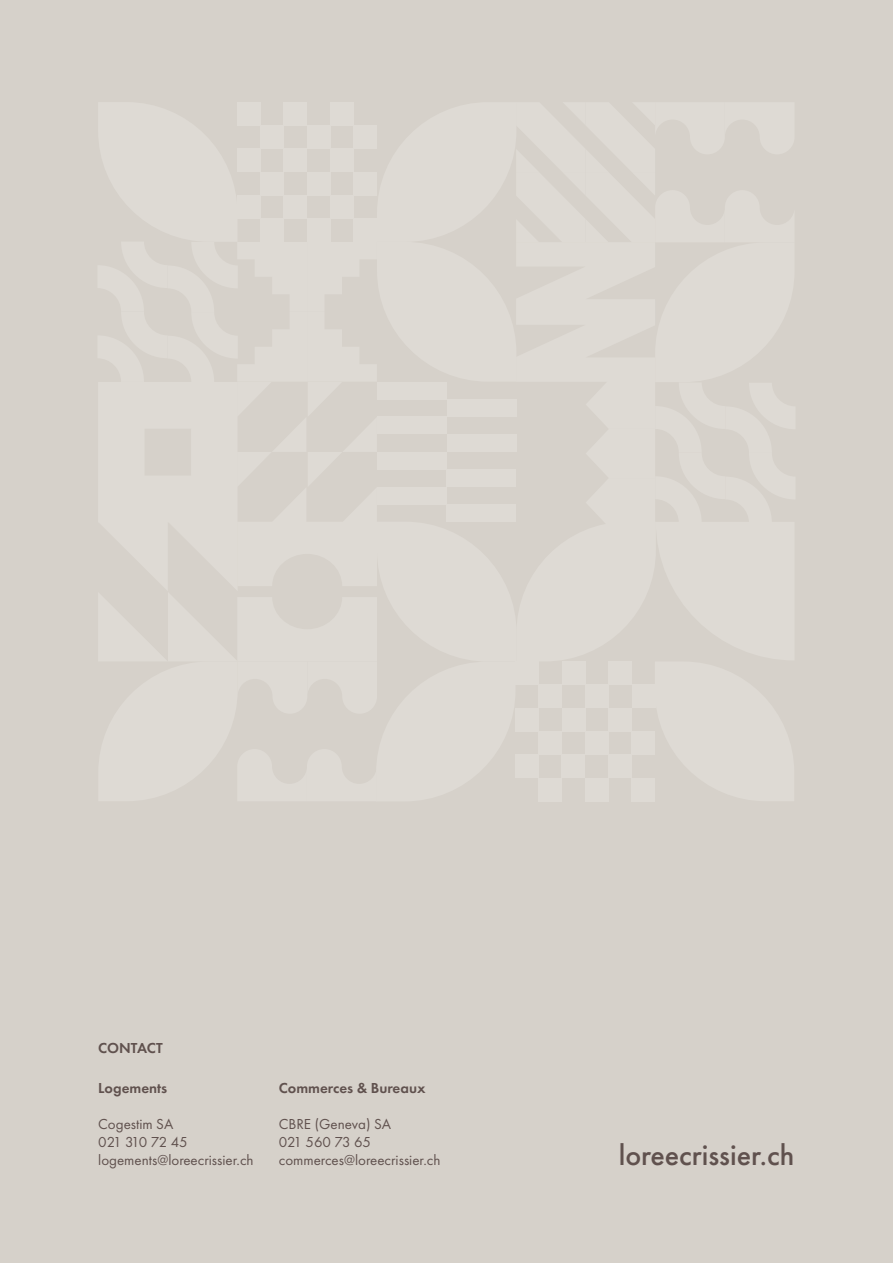
<style>
.page{position:relative;width:893px;height:1263px;background:#d6d1ca}
.page>*{position:absolute;margin:0;border:0;box-sizing:border-box;transform-origin:0 0}
.t1{font:500 30px "Futura PT";color:#60514e}
.t2{font:15px/18px "Futura PT";color:#60514e}
.t3{font:600 15px "Futura PT";color:#60514e}
</style>
<div class="page">
<p class="t3" style="left:98px;top:1039px;width:66px">CONTACT</p>
<p class="t3" style="left:98px;top:1079px;width:71px">Logements</p>
<p class="t2" style="left:98px;top:1115px;width:157px">Cogestim SA<br>021 310 72 45 logements@loreecrissier.ch</p>
<p class="t3" style="left:279px;top:1079px;width:148px">Commerces &amp; Bureaux</p>
<p class="t2" style="left:279px;top:1115px;width:163px">CBRE (Geneva) SA<br>021 560 73 65 commerces@loreecrissier.ch</p>
<h1 class="t1" style="left:619px;top:1137px;width:177px">loreecrissier.ch</h1>
</div>
